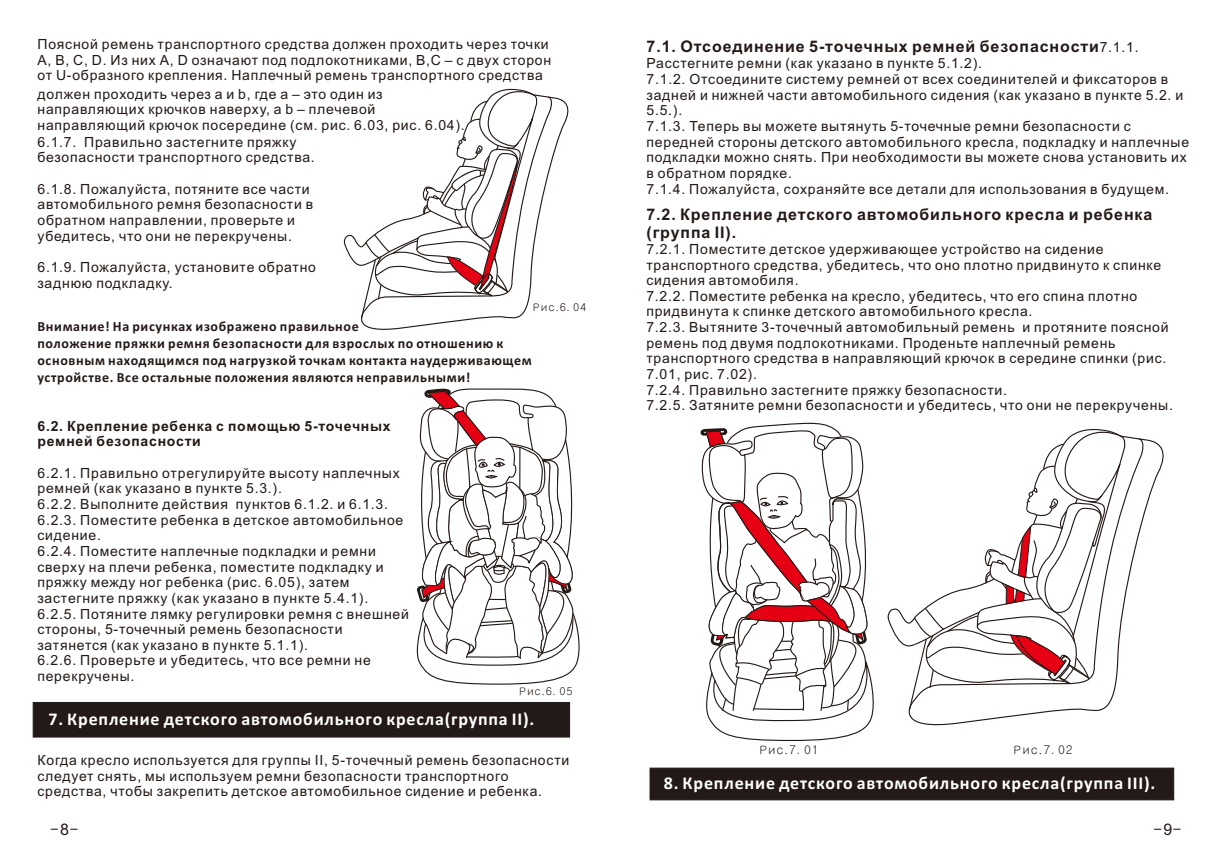
<style>
.page{position:relative;width:1225px;height:851px;background:#fff}
.page>*{position:absolute;margin:0;border:0;box-sizing:border-box;transform-origin:0 0}
.t1{font:700 18px "Calibri";letter-spacing:.045em;color:#fff}
.t2{font:700 16px/17.8px "Arial";letter-spacing:.055em;color:#231916}
.t3{font:16px "Sim Hei";color:#231916}
.t4{font:14px/15.6px "Arial";letter-spacing:.055em;color:#231916}
.t5{font:700 14px/17px "Calibri";letter-spacing:.045em;color:#231916}
.t6{font:700 14px/15.6px "Arial";letter-spacing:.055em;color:#231916}
.t7{font:12px "Gulim";letter-spacing:.065em;color:#231916}
.t8{font:10.8px "Gulim";letter-spacing:.065em;color:#231916}
.s1{font-family:"Sim Hei"}
.s2{font-family:"Arial"}
</style>
<div class="page">
<svg style="left:649px;top:767px;width:525px;height:33px;background:#271e1b"></svg>
<div style="left:32px;top:702px;width:538px;height:35px;background:#231916"></div>
<svg style="left:361px;top:97px;width:208px;height:233px"></svg>
<svg style="left:343px;top:88px;width:213px;height:231px"></svg>
<svg style="left:421px;top:666px;width:155px;height:19px"></svg>
<svg style="left:416px;top:388px;width:164px;height:278px"></svg>
<svg style="left:711px;top:422px;width:159px;height:319px"></svg>
<svg style="left:700px;top:426px;width:174px;height:297px"></svg>
<svg style="left:908px;top:439px;width:256px;height:287px"></svg>
<svg style="left:887px;top:428px;width:261px;height:283px"></svg>
<p class="t4" style="left:37px;top:37px;width:515px">Поясной ремень транспортного средства должен проходить через точки<br>А, В, С, D. Из них А, D означают под подлокотниками, В,С – с двух сторон от U-образного крепления. Наплечный ремень транспортного средства</p>
<p class="t4" style="left:37px;top:87px;width:429px">должен проходить через а и b, где а – это один из направляющих крючков наверху, а b – плечевой направляющий крючок посередине (см. рис. 6.03, рис. 6.04).</p>
<p class="t4" style="left:37px;top:135px;width:279px">6.1.7. Правильно застегните пряжку безопасности транспортного средства.</p>
<p class="t4" style="left:37px;top:182px;width:277px">6.1.8. Пожалуйста, потяните все части автомобильного ремня безопасности в обратном направлении, проверьте и убедитесь, что они не перекручены.</p>
<p class="t4" style="left:37px;top:260px;width:280px">6.1.9. Пожалуйста, установите обратно заднюю подкладку.</p>
<p class="t5" style="left:37px;top:319px;width:323px">Внимание! На рисунках изображено правильное</p>
<p class="t8" style="left:533px;top:301px;width:55px">Рис.6<span class="s1">.</span>04</p>
<p class="t5" style="left:37px;top:336px;width:496px">положение пряжки ремня безопасности для взрослых по отношению к основным находящимся под нагрузкой точкам контакта наудерживающем устройстве. Все остальные положения являются неправильными!</p>
<p class="t6" style="left:37px;top:419px;width:355px">6.2. Крепление ребенка с помощью 5-точечных ремней безопасности</p>
<p class="t4" style="left:37px;top:466px;width:373px">6.2.1. Правильно отрегулируйте высоту наплечных ремней (как указано в пункте 5.3.).<br>6.2.2. Выполните действия пунктов 6.1.2. и 6.1.3.<br>6.2.3. Поместите ребенка в детское автомобильное сидение.<br>6.2.4. Поместите наплечные подкладки и ремни сверху на плечи ребенка, поместите подкладку и пряжку между ног ребенка (рис. 6.05), затем застегните пряжку (как указано в пункте 5.4.1).<br>6.2.5. Потяните лямку регулировки ремня с внешней стороны, 5-точечный ремень безопасности затянется (как указано в пункте 5.1.1).<br>6.2.6. Проверьте и убедитесь, что все ремни не перекручены.</p>
<p class="t8" style="left:519px;top:685px;width:55px">Рис.6<span class="s1">.</span>05</p>
<p class="t1" style="left:48px;top:711px;width:487px">7. Крепление детского автомобильного кресла(группа II).</p>
<p class="t4" style="left:37px;top:753px;width:533px">Когда кресло используется для группы II, 5-точечный ремень безопасности следует снять, мы используем ремни безопасности транспортного средства, чтобы закрепить детское автомобильное сидение и ребенка.</p>
<p class="t2" style="left:646px;top:39px;width:454px">7.1. Отсоединение 5-точечных ремней безопасности</p>
<p class="t4" style="left:646px;top:57px;width:544px">Расстегните ремни (как указано в пункте 5.1.2).<br>7.1.2. Отсоедините систему ремней от всех соединителей и фиксаторов в задней и нижней части автомобильного сидения (как указано в пункте 5.2. и 5.5.).<br>7.1.3. Теперь вы можете вытянуть 5-точечные ремни безопасности с передней стороны детского автомобильного кресла, подкладку и наплечные подкладки можно снять. При необходимости вы можете снова установить их в обратном порядке.<br>7.1.4. Пожалуйста, сохраняйте все детали для использования в будущем.</p>
<p class="t2" style="left:646px;top:207px;width:507px">7.2. Крепление детского автомобильного кресла и ребенка (группа II).</p>
<p class="t4" style="left:646px;top:242px;width:528px">7.2.1. Поместите детское удерживающее устройство на сидение транспортного средства, убедитесь, что оно плотно придвинуто к спинке сидения автомобиля.<br>7.2.2. Поместите ребенка на кресло, убедитесь, что его спина плотно придвинута к спинке детского автомобильного кресла.<br>7.2.3. Вытяните 3-точечный автомобильный ремень и протяните поясной ремень под двумя подлокотниками. Проденьте наплечный ремень транспортного средства в направляющий крючок в середине спинки (рис.<br>7.01, рис. 7.02).<br>7.2.4. Правильно застегните пряжку безопасности.<br>7.2.5. Затяните ремни безопасности и убедитесь, что они не перекручены.</p>
<p class="t4" style="left:1099px;top:41px;width:40px">7.1.1.</p>
<p class="t7" style="left:759px;top:743px;width:61px">Рис.7<span class="s1">.</span>01</p>
<p class="t7" style="left:1013px;top:743px;width:61px">Рис.7<span class="s1">.</span>02</p>
<p class="t1" style="left:664px;top:775px;width:493px">8. Крепление детского автомобильного кресла(группа III).</p>
<p class="t3" style="left:51px;top:821px;width:29px">-<span class="s2">8</span>-</p>
<p class="t3" style="left:1153px;top:821px;width:29px">-<span class="s2">9</span>-</p>
</div>
